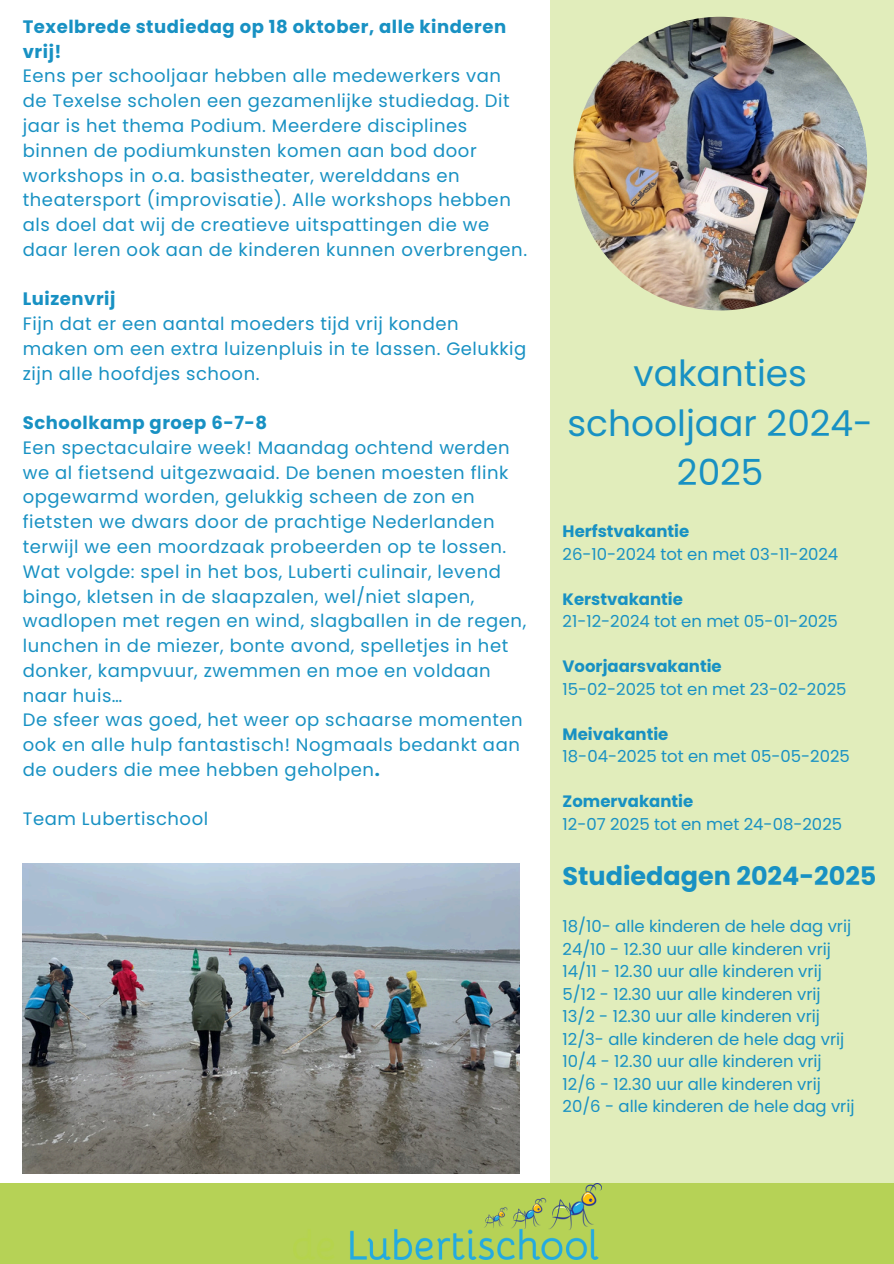
<style>
.page{position:relative;width:894px;height:1264px;background:#fff}
.page>*{position:absolute;margin:0;border:0;box-sizing:border-box;transform-origin:0 0}
.t1{font:36px/49.5px "Poppins";color:#1891c3;text-align:center}
.t2{font:700 25.5px "Poppins";color:#1891c3}
.t3{font:18px/24.8px "Poppins";letter-spacing:.03em;color:#1891c3}
.t4{font:700 18px/24.8px "Poppins";letter-spacing:.03em;color:#1891c3}
.t5{font:16.5px "Poppins";color:#1891c3}
.t6{font:700 16.5px "Poppins";color:#1891c3}
.s1{font-weight:700}
</style>
<div class="page">
<div style="left:550px;top:0;width:343px;height:1182px;background:#e1edbb"></div>
<div style="left:0;top:1183px;width:893px;height:80px;background:#b6d256"></div>
<img style="left:350px;top:1183px;width:251px;height:76px">
<img style="left:573px;top:17px;width:293px;height:293px;border-radius:50%">
<img style="left:23px;top:863px;width:496px;height:310px">
<p class="t4" style="left:23px;top:14px;width:485px">Texelbrede studiedag op 18 oktober, alle kinderen vrij!</p>
<p class="t3" style="left:23px;top:64px;width:505px">Eens per schooljaar hebben alle medewerkers van de Texelse scholen een gezamenlijke studiedag. Dit jaar is het thema Podium. Meerdere disciplines binnen de podiumkunsten komen aan bod door workshops in o.a. basistheater, werelddans en theatersport (improvisatie). Alle workshops hebben als doel dat wij de creatieve uitspattingen die we daar leren ook aan de kinderen kunnen overbrengen.</p>
<p class="t4" style="left:23px;top:287px;width:94px">Luizenvrij</p>
<p class="t3" style="left:23px;top:311px;width:505px">Fijn dat er een aantal moeders tijd vrij konden maken om een extra luizenpluis in te lassen. Gelukkig zijn alle hoofdjes schoon.</p>
<p class="t4" style="left:23px;top:410px;width:246px">Schoolkamp groep 6-7-8</p>
<p class="t3" style="left:23px;top:435px;width:488px">Een spectaculaire week! Maandag ochtend werden we al fietsend uitgezwaaid. De benen moesten flink opgewarmd worden, gelukkig scheen de zon en fietsten we dwars door de prachtige Nederlanden terwijl we een moordzaak probeerden op te lossen.</p>
<p class="t3" style="left:23px;top:559px;width:505px">Wat volgde: spel in het bos, Luberti culinair, levend bingo, kletsen in de slaapzalen, wel/niet slapen, wadlopen met regen en wind, slagballen in de regen, lunchen in de miezer, bonte avond, spelletjes in het donker, kampvuur, zwemmen en moe en voldaan naar huis…</p>
<p class="t3" style="left:23px;top:707px;width:501px">De sfeer was goed, het weer op schaarse momenten ook en alle hulp fantastisch! Nogmaals bedankt aan de ouders die mee hebben geholpen<span class="s1">.</span></p>
<p class="t3" style="left:23px;top:806px;width:187px">Team Lubertischool</p>
<p class="t1" style="left:567px;top:349px;width:307px">vakanties schooljaar 2024-<br>2025</p>
<p class="t6" style="left:562px;top:520px;width:128px">Herfstvakantie</p>
<p class="t5" style="left:562px;top:542px;width:277px">26-10-2024 tot en met 03-11-2024</p>
<p class="t6" style="left:562px;top:587px;width:122px">Kerstvakantie</p>
<p class="t5" style="left:562px;top:610px;width:277px">21-12-2024 tot en met 05-01-2025</p>
<p class="t6" style="left:562px;top:655px;width:160px">Voorjaarsvakantie</p>
<p class="t5" style="left:562px;top:677px;width:285px">15-02-2025 tot en met 23-02-2025</p>
<p class="t6" style="left:562px;top:722px;width:107px">Meivakantie</p>
<p class="t5" style="left:562px;top:745px;width:289px">18-04-2025 tot en met 05-05-2025</p>
<h1 class="t6" style="left:562px;top:790px;width:132px">Zomervakantie</h1>
<p class="t5" style="left:562px;top:812px;width:281px">12-07 2025 tot en met 24-08-2025</p>
<p class="t2" style="left:562px;top:858px;width:315px">Studiedagen 2024-2025</p>
<p class="t5" style="left:562px;top:914px;width:290px">18/10- alle kinderen de hele dag vrij</p>
<p class="t5" style="left:562px;top:937px;width:270px">24/10 - 12.30 uur alle kinderen vrij</p>
<p class="t5" style="left:562px;top:959px;width:260px">14/11 - 12.30 uur alle kinderen vrij</p>
<p class="t5" style="left:562px;top:982px;width:259px">5/12 - 12.30 uur alle kinderen vrij</p>
<p class="t5" style="left:562px;top:1004px;width:259px">13/2 - 12.30 uur alle kinderen vrij</p>
<p class="t5" style="left:562px;top:1027px;width:283px">12/3- alle kinderen de hele dag vrij</p>
<p class="t5" style="left:562px;top:1049px;width:260px">10/4 - 12.30 uur alle kinderen vrij</p>
<p class="t5" style="left:562px;top:1072px;width:259px">12/6 - 12.30 uur alle kinderen vrij</p>
<h2 class="t5" style="left:562px;top:1094px;width:293px">20/6 - alle kinderen de hele dag vrij</h2>
</div>
